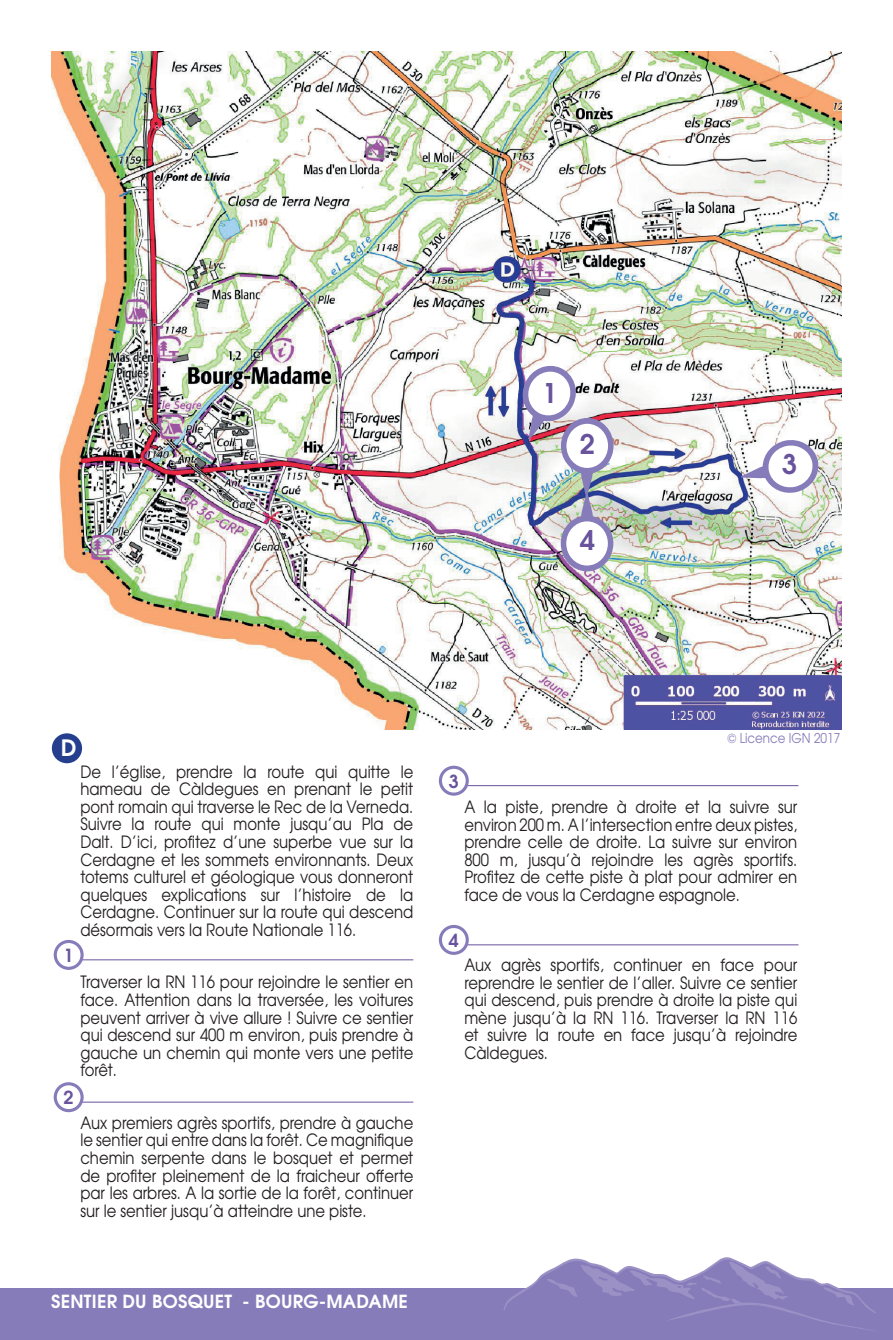
<style>
.page{position:relative;width:893px;height:1340px;background:#fff}
.page>*{position:absolute;margin:0;border:0;box-sizing:border-box;transform-origin:0 0}
.t1{font:700 27px "Te X Gyre Adventor";color:#68539c}
.t2{font:700 22.5px "Te X Gyre Adventor";color:#fff}
.t3{font:700 18px "Te X Gyre Adventor";letter-spacing:.015em;color:#fff}
.t4{font:700 18px "Te X Gyre Adventor";color:#68539c}
.t5{font:16.88px/17.6px "Te X Gyre Adventor";color:#231f20;text-align:justify;scale:.88 1}
.t6{font:13.5px "Te X Gyre Adventor";color:#877cba;scale:.88 1}
</style>
<div class="page">
<div style="left:0;top:1288px;width:893px;height:51px;background:#877cba"></div>
<img style="left:51px;top:51px;width:791px;height:678px">
<svg style="left:504px;top:1257px;width:372px;height:74px"></svg>
<svg style="left:741px;top:437px;width:80px;height:58px"></svg>
<img style="left:520px;top:362px;width:94px;height:209px">
<div style="left:566px;top:521px;width:42px;height:44px;background:#fff;border-radius:50%"></div>
<div style="left:52px;top:733px;width:30px;height:30px;background:#253f8e;border-radius:50%"></div>
<hr style="left:76px;top:959px;width:337px;height:1px;background:#68539c">
<svg style="left:54px;top:939px;width:30px;height:30px"></svg>
<div style="left:57px;top:943px;width:24px;height:23px;background:#fff;border-radius:50%"></div>
<hr style="left:76px;top:1101px;width:337px;height:1px;background:#68539c">
<svg style="left:54px;top:1082px;width:30px;height:30px"></svg>
<div style="left:57px;top:1085px;width:24px;height:24px;background:#fff;border-radius:50%"></div>
<hr style="left:461px;top:785px;width:337px;height:1px;background:#68539c">
<svg style="left:439px;top:765px;width:30px;height:30px"></svg>
<div style="left:442px;top:768px;width:24px;height:24px;background:#fff;border-radius:50%"></div>
<hr style="left:461px;top:944px;width:337px;height:1px;background:#68539c">
<svg style="left:439px;top:924px;width:30px;height:30px"></svg>
<div style="left:442px;top:928px;width:24px;height:23px;background:#fff;border-radius:50%"></div>
<p class="t1" style="left:542px;top:369px;width:17px">1</p>
<p class="t1" style="left:580px;top:421px;width:17px">2</p>
<p class="t1" style="left:580px;top:517px;width:17px">4</p>
<p class="t1" style="left:782px;top:441px;width:17px">3</p>
<p class="t2" style="left:61px;top:728px;width:17px">D</p>
<p class="t5" style="left:80px;top:761px;width:380px">De l’église, prendre la route qui quitte le hameau de Càldegues en prenant le petit pont romain qui traverse le Rec de la Verneda.<br>Suivre la route qui monte jusqu’au Pla de Dalt. D’ici, profitez d’une superbe vue sur la Cerdagne et les sommets environnants. Deux totems culturel et géologique vous donneront quelques explications sur l’histoire de la Cerdagne. Continuer sur la route qui descend désormais vers la Route Nationale 116.</p>
<p class="t5" style="left:80px;top:972px;width:380px">Traverser la RN 116 pour rejoindre le sentier en face. Attention dans la traversée, les voitures peuvent arriver à vive allure ! Suivre ce sentier qui descend sur 400 m environ, puis prendre à gauche un chemin qui monte vers une petite forêt.</p>
<p class="t5" style="left:80px;top:1112px;width:380px">Aux premiers agrès sportifs, prendre à gauche le sentier qui entre dans la forêt. Ce magnifique chemin serpente dans le bosquet et permet de profiter pleinement de la fraicheur offerte par les arbres. A la sortie de la forêt, continuer sur le sentier jusqu’à atteindre une piste.</p>
<p class="t4" style="left:64px;top:939px;width:12px">1</p>
<p class="t4" style="left:64px;top:1081px;width:12px">2</p>
<p class="t3" style="left:51px;top:1286px;width:358px">SENTIER DU BOSQUET - BOURG-MADAME</p>
<p class="t4" style="left:449px;top:765px;width:12px">3</p>
<p class="t6" style="left:727px;top:727px;width:130px">© Licence IGN 2017</p>
<p class="t5" style="left:464px;top:797px;width:380px">A la piste, prendre à droite et la suivre sur environ 200 m. A l’intersection entre deux pistes, prendre celle de droite. La suivre sur environ 800 m, jusqu’à rejoindre les agrès sportifs.<br>Profitez de cette piste à plat pour admirer en face de vous la Cerdagne espagnole.</p>
<p class="t4" style="left:449px;top:924px;width:12px">4</p>
<p class="t5" style="left:464px;top:955px;width:380px">Aux agrès sportifs, continuer en face pour reprendre le sentier de l’aller. Suivre ce sentier qui descend, puis prendre à droite la piste qui mène jusqu’à la RN 116. Traverser la RN 116 et suivre la route en face jusqu’à rejoindre Càldegues.</p>
</div>
